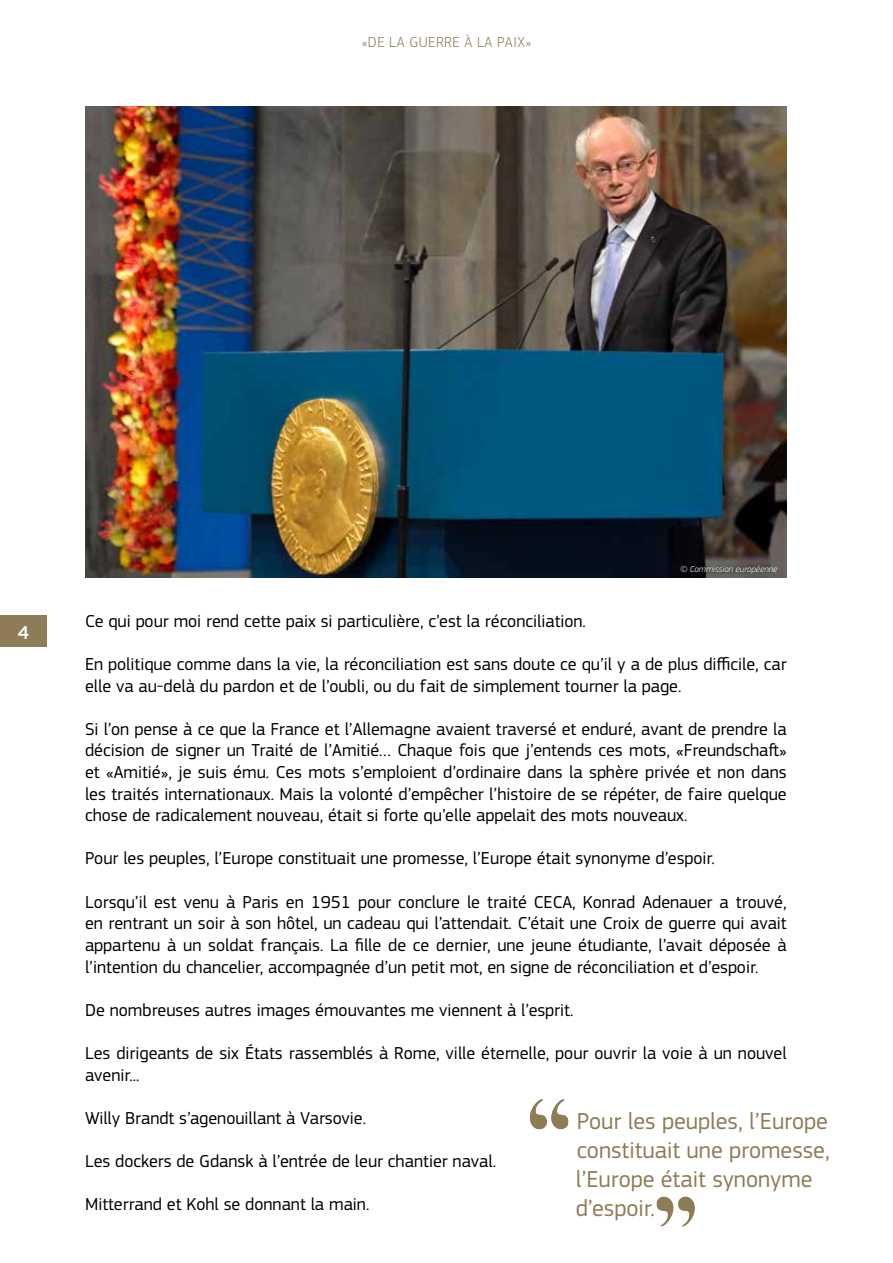
<style>
.page{position:relative;width:893px;height:1263px;background:#fff}
.page>*{position:absolute;margin:0;border:0;box-sizing:border-box;transform-origin:0 0}
.t1{font:24px/28.8px "EC Square Sans Pro";color:#8d7c55}
.t2{font:500 19.5px "EC Square Sans Pro";color:#fff}
.t3{font:18px/21.6px "EC Square Sans Pro";color:#000}
.t4{font:300 15px "EC Square Sans Pro";letter-spacing:.04em;color:#8d7c55}
.t5{font:italic 300 9px "EC Square Sans Pro";color:#fff}
</style>
<div class="page">
<div style="left:0;top:616px;width:47px;height:31px;background:#8d7c55"></div>
<img style="left:85px;top:106px;width:702px;height:471px">
<svg style="left:529px;top:1099px;width:40px;height:31px"></svg>
<svg style="left:656px;top:1196px;width:39px;height:30px"></svg>
<p class="t4" style="left:362px;top:33px;width:171px">«DE LA GUERRE À LA PAIX»</p>
<p class="t2" style="left:18px;top:621px;width:13px">4</p>
<p class="t5" style="left:680px;top:563px;width:99px">© Commission européenne</p>
<p class="t3" style="left:85px;top:610px;width:502px">Ce qui pour moi rend cette paix si particulière, c’est la réconciliation.</p>
<p class="t3" style="left:85px;top:653px;width:703px">En politique comme dans la vie, la réconciliation est sans doute ce qu’il y a de plus difficile, car elle va au-delà du pardon et de l’oubli, ou du fait de simplement tourner la page.</p>
<p class="t3" style="left:85px;top:718px;width:703px;text-align:justify">Si l’on pense à ce que la France et l’Allemagne avaient traversé et enduré, avant de prendre la décision de signer un Traité de l’Amitié… Chaque fois que j’entends ces mots, «Freundschaft» et «Amitié», je suis ému. Ces mots s’emploient d’ordinaire dans la sphère privée et non dans les traités internationaux. Mais la volonté d’empêcher l’histoire de se répéter, de faire quelque chose de radicalement nouveau, était si forte qu’elle appelait des mots nouveaux.</p>
<p class="t3" style="left:85px;top:848px;width:631px">Pour les peuples, l’Europe constituait une promesse, l’Europe était synonyme d’espoir.</p>
<p class="t3" style="left:85px;top:891px;width:703px;text-align:justify">Lorsqu’il est venu à Paris en 1951 pour conclure le traité CECA, Konrad Adenauer a trouvé, en rentrant un soir à son hôtel, un cadeau qui l’attendait. C’était une Croix de guerre qui avait appartenu à un soldat français. La fille de ce dernier, une jeune étudiante, l’avait déposée à l’intention du chancelier, accompagnée d’un petit mot, en signe de réconciliation et d’espoir.</p>
<p class="t3" style="left:85px;top:999px;width:490px">De nombreuses autres images émouvantes me viennent à l’esprit.</p>
<p class="t3" style="left:85px;top:1042px;width:703px">Les dirigeants de six États rassemblés à Rome, ville éternelle, pour ouvrir la voie à un nouvel avenir...</p>
<p class="t3" style="left:85px;top:1107px;width:282px">Willy Brandt s’agenouillant à Varsovie.</p>
<p class="t3" style="left:85px;top:1150px;width:413px">Les dockers de Gdansk à l’entrée de leur chantier naval.</p>
<p class="t3" style="left:85px;top:1193px;width:286px">Mitterrand et Kohl se donnant la main.</p>
<h1 class="t1" style="left:576px;top:1107px;width:256px">Pour les peuples, l’Europe constituait une promesse, l’Europe était synonyme d’espoir.</h1>
</div>
